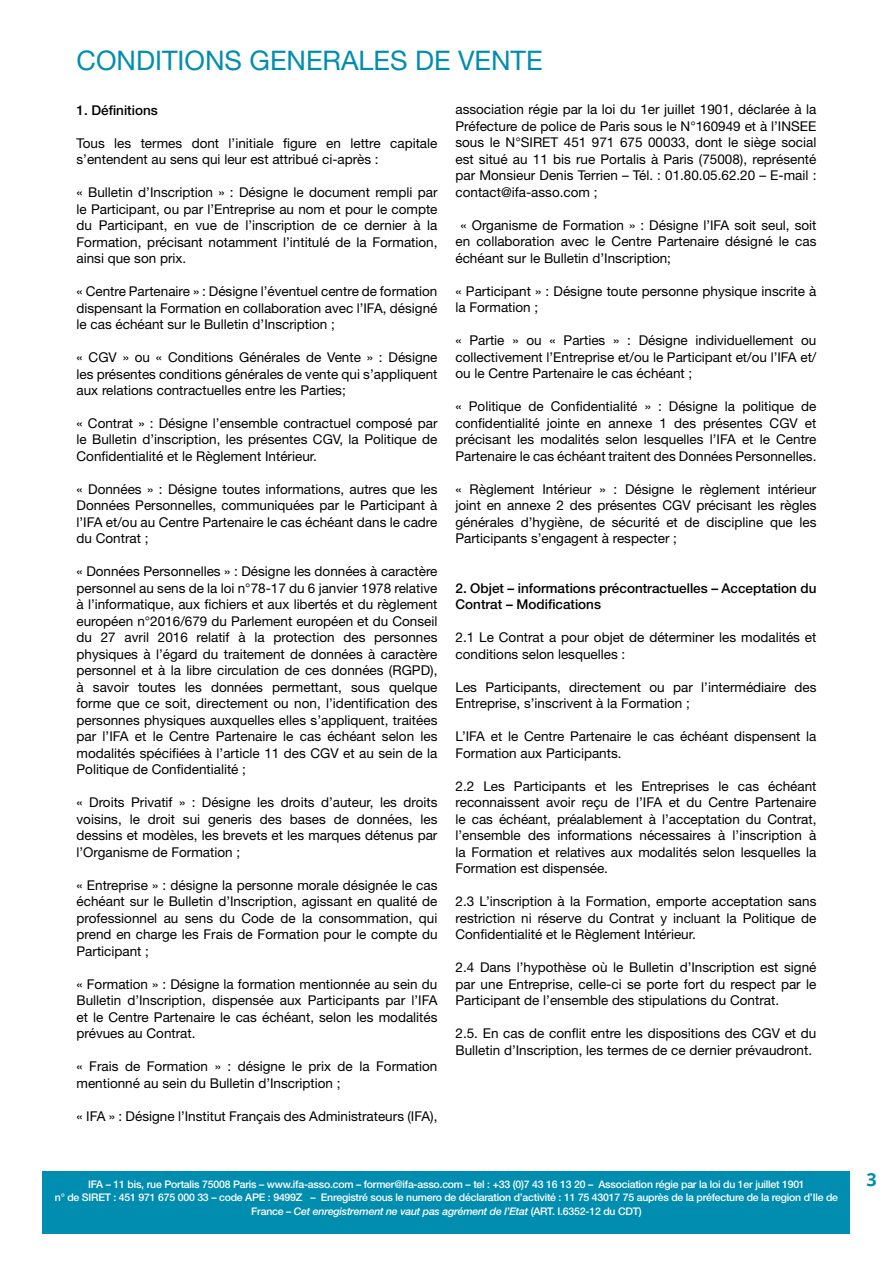
<style>
.page{position:relative;width:893px;height:1263px;background:#fff}
.page>*{position:absolute;margin:0;border:0;box-sizing:border-box;transform-origin:0 0}
.t1{font:27px "Helvetica Neue LT Std";color:#008db0}
.t2{font:700 18px "Open Sans";color:#008db0}
.t3{font:13.5px/16.5px "Helvetica Neue LT Std";color:#000;text-align:justify}
.t4{font:500 13.5px/16.5px "Helvetica Neue LT Std";color:#000}
.t5{font:500 10.5px/13.5px "Helvetica Neue LT Std";letter-spacing:-.02em;color:#fff;text-align:center}
.s1{font-style:italic}
</style>
<div class="page">
<div style="left:43px;top:1172px;width:807px;height:62px;background:#008db0"></div>
<h1 class="t1" style="left:77px;top:45px;width:467px">CONDITIONS GENERALES DE VENTE</h1>
<p class="t4" style="left:77px;top:101px;width:83px">1. Définitions</p>
<p class="t3" style="left:77px;top:134px;width:362px">Tous les termes dont l’initiale figure en lettre capitale s’entendent au sens qui leur est attribué ci-après :</p>
<p class="t3" style="left:77px;top:184px;width:362px">« Bulletin d’Inscription » : Désigne le document rempli par le Participant, ou par l’Entreprise au nom et pour le compte du Participant, en vue de l’inscription de ce dernier à la Formation, précisant notamment l’intitulé de la Formation, ainsi que son prix.</p>
<p class="t3" style="left:77px;top:283px;width:362px">« Centre Partenaire » : Désigne l’éventuel centre de formation dispensant la Formation en collaboration avec l’IFA, désigné le cas échéant sur le Bulletin d’Inscription ;</p>
<p class="t3" style="left:77px;top:349px;width:362px">« CGV » ou « Conditions Générales de Vente » : Désigne les présentes conditions générales de vente qui s’appliquent aux relations contractuelles entre les Parties;</p>
<p class="t3" style="left:77px;top:415px;width:362px">« Contrat » : Désigne l’ensemble contractuel composé par le Bulletin d’inscription, les présentes CGV, la Politique de Confidentialité et le Règlement Intérieur.</p>
<p class="t3" style="left:77px;top:481px;width:362px">« Données » : Désigne toutes informations, autres que les Données Personnelles, communiquées par le Participant à l’IFA et/ou au Centre Partenaire le cas échéant dans le cadre du Contrat ;</p>
<p class="t3" style="left:77px;top:563px;width:362px">« Données Personnelles » : Désigne les données à caractère personnel au sens de la loi n°78-17 du 6 janvier 1978 relative à l’informatique, aux fichiers et aux libertés et du règlement européen n°2016/679 du Parlement européen et du Conseil du 27 avril 2016 relatif à la protection des personnes physiques à l’égard du traitement de données à caractère personnel et à la libre circulation de ces données (RGPD), à savoir toutes les données permettant, sous quelque forme que ce soit, directement ou non, l’identification des personnes physiques auxquelles elles s’appliquent, traitées par l’IFA et le Centre Partenaire le cas échéant selon les modalités spécifiées à l’article 11 des CGV et au sein de la Politique de Confidentialité ;</p>
<p class="t3" style="left:77px;top:794px;width:362px">« Droits Privatif » : Désigne les droits d’auteur, les droits voisins, le droit sui generis des bases de données, les dessins et modèles, les brevets et les marques détenus par l’Organisme de Formation ;</p>
<p class="t3" style="left:77px;top:877px;width:362px">« Entreprise » : désigne la personne morale désignée le cas échéant sur le Bulletin d’Inscription, agissant en qualité de professionnel au sens du Code de la consommation, qui prend en charge les Frais de Formation pour le compte du Participant ;</p>
<p class="t3" style="left:77px;top:976px;width:362px">« Formation » : Désigne la formation mentionnée au sein du Bulletin d’Inscription, dispensée aux Participants par l’IFA et le Centre Partenaire le cas échéant, selon les modalités prévues au Contrat.</p>
<p class="t3" style="left:77px;top:1058px;width:362px">« Frais de Formation » : désigne le prix de la Formation mentionné au sein du Bulletin d’Inscription ;</p>
<p class="t3" style="left:77px;top:1108px;width:362px">« IFA » : Désigne l’Institut Français des Administrateurs (IFA),</p>
<p class="t3" style="left:455px;top:101px;width:362px">association régie par la loi du 1er juillet 1901, déclarée à la Préfecture de police de Paris sous le N°160949 et à l’INSEE sous le N°SIRET 451 971 675 00033, dont le siège social est situé au 11 bis rue Portalis à Paris (75008), représenté par Monsieur Denis Terrien – Tél. : 01.80.05.62.20 – E-mail : contact@ifa-asso.com ;</p>
<p class="t3" style="left:455px;top:217px;width:362px;text-indent:5px">« Organisme de Formation » : Désigne l’IFA soit seul, soit en collaboration avec le Centre Partenaire désigné le cas échéant sur le Bulletin d’Inscription;</p>
<p class="t3" style="left:455px;top:283px;width:362px">« Participant » : Désigne toute personne physique inscrite à la Formation ;</p>
<p class="t3" style="left:455px;top:332px;width:362px">« Partie » ou « Parties » : Désigne individuellement ou collectivement l’Entreprise et/ou le Participant et/ou l’IFA et/ ou le Centre Partenaire le cas échéant ;</p>
<p class="t3" style="left:455px;top:398px;width:362px">« Politique de Confidentialité » : Désigne la politique de confidentialité jointe en annexe 1 des présentes CGV et précisant les modalités selon lesquelles l’IFA et le Centre Partenaire le cas échéant traitent des Données Personnelles.</p>
<p class="t3" style="left:455px;top:481px;width:362px">« Règlement Intérieur » : Désigne le règlement intérieur joint en annexe 2 des présentes CGV précisant les règles générales d’hygiène, de sécurité et de discipline que les Participants s’engagent à respecter ;</p>
<p class="t4" style="left:455px;top:580px;width:362px">2. Objet – informations précontractuelles – Acceptation du<br>Contrat – Modifications</p>
<p class="t3" style="left:455px;top:629px;width:362px">2.1 Le Contrat a pour objet de déterminer les modalités et conditions selon lesquelles :</p>
<p class="t3" style="left:455px;top:678px;width:362px">Les Participants, directement ou par l’intermédiaire des<br>Entreprise, s’inscrivent à la Formation ;</p>
<p class="t3" style="left:455px;top:728px;width:362px">L’IFA et le Centre Partenaire le cas échéant dispensent la<br>Formation aux Participants.</p>
<p class="t3" style="left:455px;top:777px;width:362px">2.2 Les Participants et les Entreprises le cas échéant reconnaissent avoir reçu de l’IFA et du Centre Partenaire le cas échéant, préalablement à l’acceptation du Contrat, l’ensemble des informations nécessaires à l’inscription à la Formation et relatives aux modalités selon lesquelles la Formation est dispensée.</p>
<p class="t3" style="left:455px;top:893px;width:362px">2.3 L’inscription à la Formation, emporte acceptation sans restriction ni réserve du Contrat y incluant la Politique de Confidentialité et le Règlement Intérieur.</p>
<p class="t3" style="left:455px;top:959px;width:362px">2.4 Dans l’hypothèse où le Bulletin d’Inscription est signé par une Entreprise, celle-ci se porte fort du respect par le Participant de l’ensemble des stipulations du Contrat.</p>
<p class="t3" style="left:455px;top:1025px;width:362px">2.5. En cas de conflit entre les dispositions des CGV et du<br>Bulletin d’Inscription, les termes de ce dernier prévaudront.</p>
<p class="t5" style="left:55px;top:1177px;width:785px">IFA – 11 bis, rue Portalis 75008 Paris – www.ifa-asso.com – former@ifa-asso.com – tel : +33 (0)7 43 16 13 20 – Association régie par la loi du 1er juillet 1901<br>n° de SIRET : 451 971 675 000 33 – code APE : 9499Z – Enregistré sous le numero de déclaration d’activité : 11 75 43017 75 auprès de la préfecture de la region d’Ile de<br>France – <span class="s1">Cet enregistrement ne vaut pas agrément de l’Etat</span> (ART. I.6352-12 du CDT)</p>
<h2 class="t2" style="left:867px;top:1166px;width:12px">3</h2>
</div>
